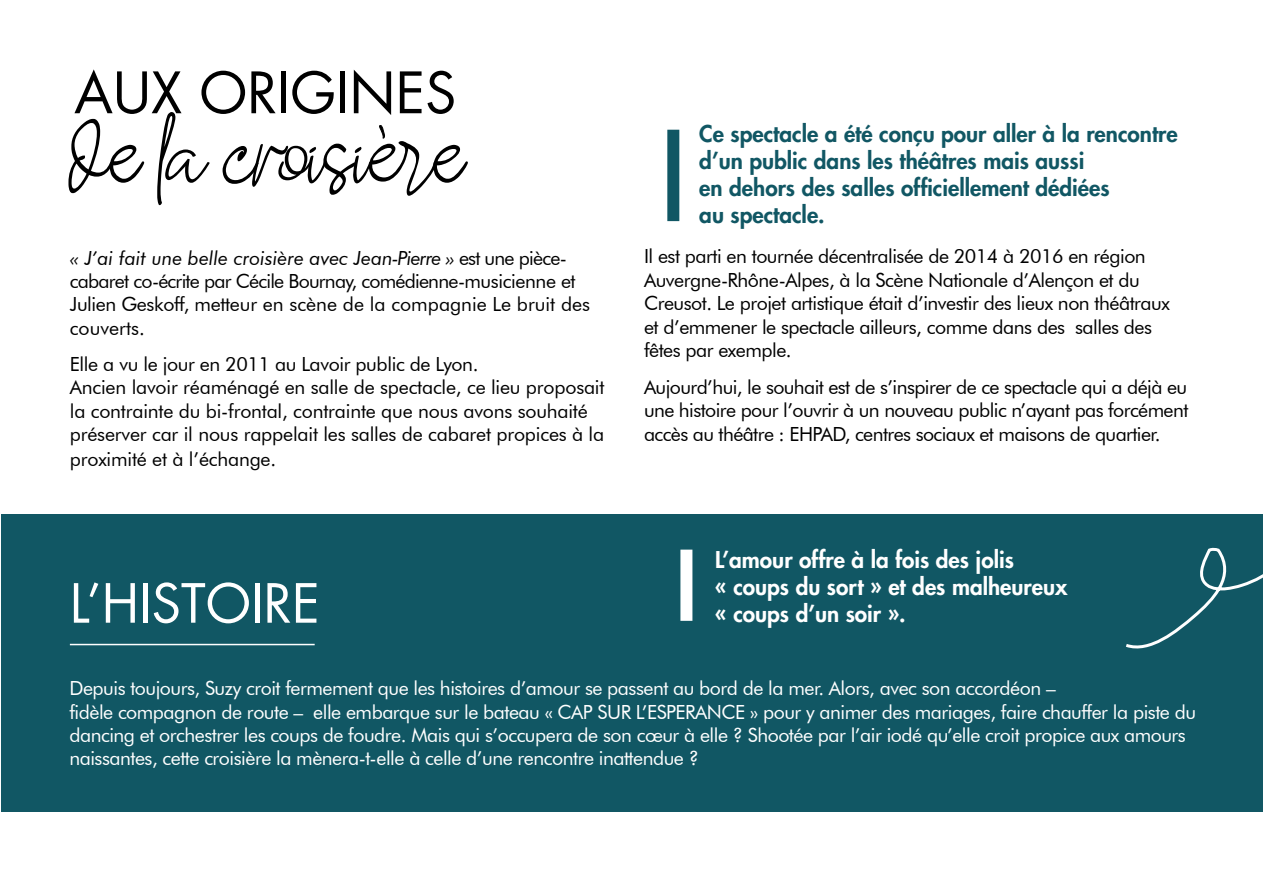
<style>
.page{position:relative;width:1263px;height:893px;background:#fff}
.page>*{position:absolute;margin:0;border:0;box-sizing:border-box;transform-origin:0 0}
.t1{font:70.5px "Ashley Pages";color:#000}
.t2{font:55.5px "Futura Std";color:#000}
.t3{font:52.5px "Futura Std";color:#fff}
.t4{font:800 22.5px/27px "Futura Std";color:#115764}
.t5{font:800 22.5px/27px "Futura Std";color:#fff}
.t6{font:19.5px/23.4px "Futura BT";letter-spacing:-.025em;color:#000}
.t7{font:19.5px/23.4px "Futura BT";letter-spacing:-.025em;color:#fff}
.s1{font-style:italic}
</style>
<div class="page">
<div style="left:1px;top:514px;width:1262px;height:298px;background:#115764"></div>
<div style="left:667px;top:130px;width:12px;height:91px;background:#115764"></div>
<div style="left:680px;top:550px;width:12px;height:71px;background:#fff"></div>
<svg style="left:1126px;top:547px;width:137px;height:102px"></svg>
<hr style="left:70px;top:644px;width:245px;height:1px;background:#fff">
<svg style="left:379px;top:125px;width:6px;height:14px"></svg>
<h2 class="t2" style="left:74px;top:57px;width:384px">AUX ORIGINES</h2>
<h1 class="t1" style="left:74px;top:121px;width:393px">de la croisiere</h1>
<p class="t6" style="left:70px;top:246px;width:522px"><span class="s1">« J’ai fait une belle croisière avec Jean-Pierre »</span> est une pièce&shy;cabaret co-écrite par Cécile Bournay, comédienne-musicienne et Julien Geskoff, metteur en scène de la compagnie Le bruit des couverts.</p>
<p class="t6" style="left:70px;top:352px;width:536px">Elle a vu le jour en 2011 au Lavoir public de Lyon.<br>Ancien lavoir réaménagé en salle de spectacle, ce lieu proposait la contrainte du bi-frontal, contrainte que nous avons souhaité préserver car il nous rappelait les salles de cabaret propices à la</p>
<p class="t6" style="left:70px;top:448px;width:208px">proximité et à l’échange.</p>
<h3 class="t3" style="left:70px;top:570px;width:252px">L’HISTOIRE</h3>
<p class="t4" style="left:699px;top:120px;width:480px">Ce spectacle a été conçu pour aller à la rencontre d’un public dans les théâtres mais aussi<br>en dehors des salles officiellement dédiées<br>au spectacle.</p>
<p class="t6" style="left:644px;top:244px;width:527px">Il est parti en tournée décentralisée de 2014 à 2016 en région Auvergne-Rhône-Alpes, à la Scène Nationale d’Alençon et du Creusot. Le projet artistique était d’investir des lieux non théâtraux et d’emmener le spectacle ailleurs, comme dans des salles des fêtes par exemple.</p>
<p class="t6" style="left:644px;top:375px;width:546px;text-align:justify">Aujourd’hui, le souhait est de s’inspirer de ce spectacle qui a déjà eu une histoire pour l’ouvrir à un nouveau public n’ayant pas forcément accès au théâtre : EHPAD, centres sociaux et maisons de quartier.</p>
<p class="t5" style="left:715px;top:546px;width:354px">L’amour offre à la fois des jolis<br>« coups du sort » et des malheureux « coups d’un soir ».</p>
<p class="t7" style="left:69px;top:676px;width:1128px">Depuis toujours, Suzy croit fermement que les histoires d’amour se passent au bord de la mer. Alors, avec son accordéon –<br>fidèle compagnon de route – elle embarque sur le bateau « CAP SUR L’ESPERANCE » pour y animer des mariages, faire chauffer la piste du dancing et orchestrer les coups de foudre. Mais qui s’occupera de son cœur à elle ? Shootée par l’air iodé qu’elle croit propice aux amours naissantes, cette croisière la mènera-t-elle à celle d’une rencontre inattendue ?</p>
</div>
